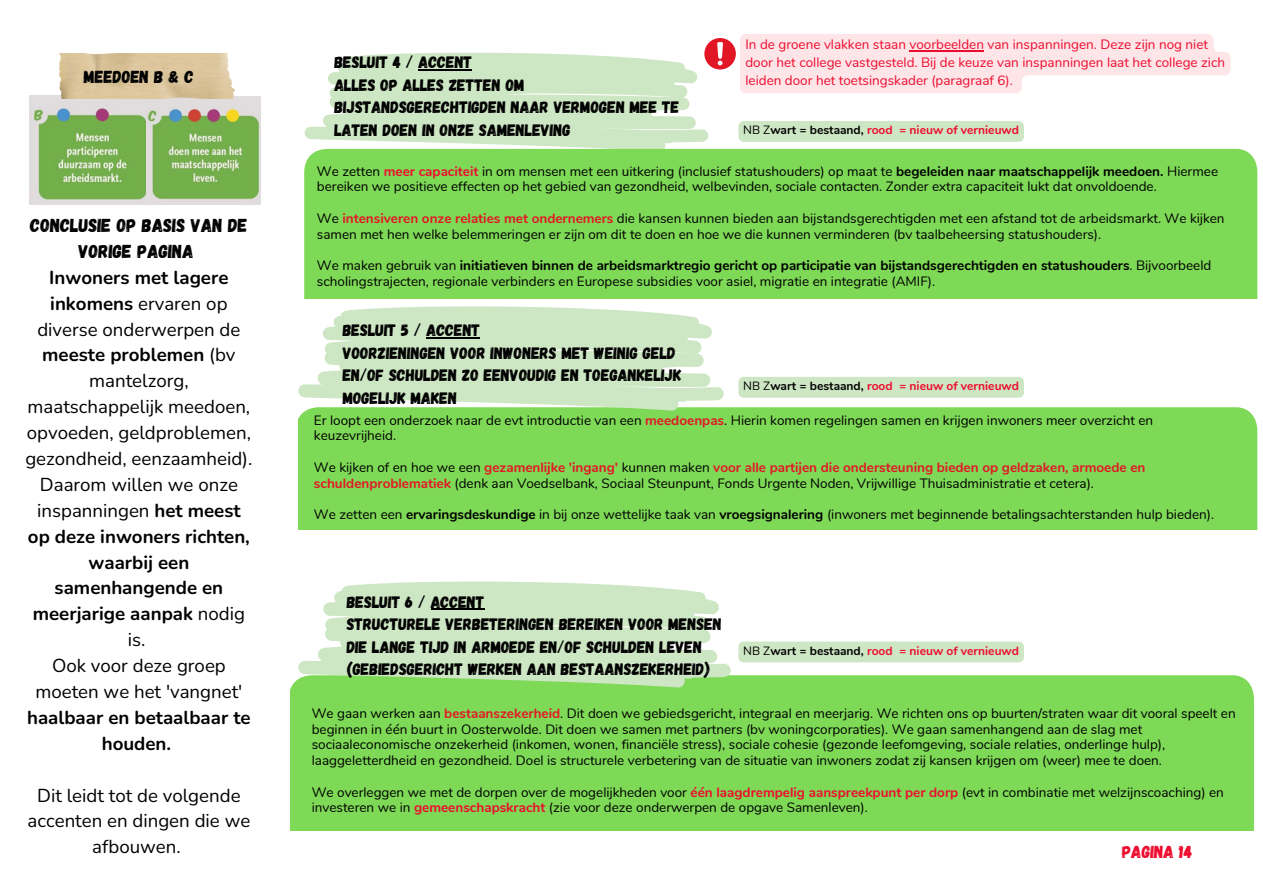
<style>
.page{position:relative;width:1263px;height:894px;background:#fff}
.page>*{position:absolute;margin:0;border:0;box-sizing:border-box;transform-origin:0 0}
.t1{font:18.75px/25.8px "Nunito";color:#000;text-align:center}
.t2{font:18.75px/25.8px "Gagalin";color:#000;text-align:center}
.t3{font:17.4px "Gagalin";color:#000}
.t4{font:17.4px "Gagalin";color:#ed0c2e}
.t5{font:16.5px/22.5px "Gagalin";color:#000}
.t6{font:13.5px/15.8px "Nunito";color:#000}
.t7{font:13.5px/18px "Nunito";color:#ed0c2e}
.t8{font:700 12px "Nunito";color:#ed0c2e}
.s1{font-weight:700}
.s2{font-weight:400;color:#000}
.s3{color:#000}
.s4{font-weight:700;color:#ed0c2e}
.s5{font-weight:700;color:#e21726}
</style>
<div class="page">
<div style="left:290px;top:675px;width:963px;height:154px;background:#7ed957"></div>
<svg style="left:304px;top:53px;width:404px;height:96px"></svg>
<div style="left:304px;top:149px;width:953px;height:149px;background:#7ed957"></div>
<div style="left:704px;top:38px;width:32px;height:31px;background:#e21726;border-radius:50%"></div>
<svg style="left:717px;top:42px;width:6px;height:23px"></svg>
<div style="left:298px;top:407px;width:959px;height:122px;background:#7ed957"></div>
<svg style="left:298px;top:581px;width:433px;height:106px;background:#cde8c3"></svg>
<svg style="left:740px;top:34px;width:491px;height:59px;background:#fde8ea"></svg>
<hr style="left:909px;top:50px;width:75px;height:1px;background:#ed0c2e">
<hr style="left:418px;top:69px;width:54px;height:2px;background:#000">
<div style="left:738px;top:121px;width:286px;height:21px;background:#cde6c3;border-radius:5px"></div>
<hr style="left:431px;top:608px;width:54px;height:1px;background:#000">
<div style="left:738px;top:377px;width:286px;height:20px;background:#cde6c3;border-radius:5px"></div>
<svg style="left:298px;top:306px;width:425px;height:105px"></svg>
<hr style="left:426px;top:337px;width:54px;height:1px;background:#000">
<img style="left:30px;top:95px;width:117px;height:109px">
<img style="left:147px;top:96px;width:113px;height:108px">
<img style="left:60px;top:54px;width:174px;height:45px">
<div style="left:738px;top:641px;width:286px;height:21px;background:#cde6c3;border-radius:5px"></div>
<p class="t3" style="left:84px;top:65px;width:112px">MEEDOEN B &amp; C</p>
<p class="t2" style="left:30px;top:211px;width:219px">CONCLUSIE OP BASIS VAN DE<br>VORIGE PAGINA</p>
<p class="t1" style="left:25px;top:265px;width:229px"><span class="s1">Inwoners met lagere inkomens</span> ervaren op diverse onderwerpen de <span class="s1">meeste problemen</span> (bv mantelzorg, maatschappelijk meedoen, opvoeden, geldproblemen, gezondheid, eenzaamheid).<br>Daarom willen we onze inspanningen <span class="s1">het meest op deze inwoners richten, waarbij een samenhangende en meerjarige aanpak</span> nodig is.</p>
<p class="t1" style="left:27px;top:652px;width:225px">Ook voor deze groep moeten we het 'vangnet' <span class="s1">haalbaar en betaalbaar te houden.</span></p>
<p class="t1" style="left:28px;top:782px;width:224px">Dit leidt tot de volgende accenten en dingen die we afbouwen.</p>
<p class="t5" style="left:334px;top:50px;width:139px">BESLUIT 4 / ACCENT</p>
<p class="t5" style="left:334px;top:73px;width:347px">ALLES OP ALLES ZETTEN OM<br>BIJSTANDSGERECHTIGDEN NAAR VERMOGEN MEE TE<br>LATEN DOEN IN ONZE SAMENLEVING</p>
<p class="t7" style="left:745px;top:36px;width:481px">In de groene vlakken staan voorbeelden van inspanningen. Deze zijn nog niet door het college vastgesteld. Bij de keuze van inspanningen laat het college zich leiden door het toetsingskader (paragraaf 6).</p>
<p class="t8" style="left:743px;top:122px;width:277px"><span class="s2">NB Z</span><span class="s3">wart = bestaand,</span> rood = nieuw of vernieuwd</p>
<p class="t6" style="left:317px;top:163px;width:903px">We zetten <span class="s4">meer capaciteit</span> in om mensen met een uitkering (inclusief statushouders) op maat te <span class="s1">begeleiden naar maatschappelijk meedoen.</span> Hiermee bereiken we positieve effecten op het gebied van gezondheid, welbevinden, sociale contacten. Zonder extra capaciteit lukt dat onvoldoende.</p>
<p class="t6" style="left:317px;top:210px;width:909px">We <span class="s5">intensiveren onze relaties met ondernemers</span> die kansen kunnen bieden aan bijstandsgerechtigden met een afstand tot de arbeidsmarkt. We kij ken samen met hen welke belemmeringen er zijn om dit te doen en hoe we die kunnen verminderen (bv taalbeheersing statushouders).</p>
<p class="t6" style="left:317px;top:258px;width:896px">We maken gebruik van <span class="s1">initiatieven binnen de arbeidsmarktregio gericht op participatie van bijstandsgerechtigden en statushouders</span>. Bijvoorbeeld scholingstrajecten, regionale verbinders en Europese subsidies voor asiel, migratie en integratie (AMIF).</p>
<p class="t5" style="left:343px;top:318px;width:139px">BESLUIT 5 / ACCENT</p>
<p class="t5" style="left:343px;top:341px;width:340px">VOORZIENINGEN VOOR INWONERS MET WEINIG GELD<br>EN/OF SCHULDEN ZO EENVOUDIG EN TOEGANKELIJK<br>MOGELIJK MAKEN</p>
<p class="t6" style="left:314px;top:412px;width:841px">Er loopt een onderzoek naar de evt introductie van een <span class="s5">meedoenpas</span>. Hierin komen regelingen samen en krijgen inwoners meer overzicht en keuzevrijheid.</p>
<p class="t6" style="left:314px;top:459px;width:833px">We kij ken of en hoe we een <span class="s5">gezamenlijke 'ingang'</span> kunnen maken <span class="s5">voor alle partijen die ondersteuning bieden op geldzaken, armoede en schuldenproblematiek</span> (denk aan Voedselbank, Sociaal Steunpunt, Fonds Urgente Noden, Vrijwillige Thuisadministratie et cetera).</p>
<p class="t6" style="left:314px;top:506px;width:902px">We zetten een <span class="s1">ervaringsdeskundige</span> in bij onze wettelijke taak van <span class="s1">vroegsignalering</span> (inwoners met beginnende betalingsachterstanden hulp bieden).</p>
<p class="t8" style="left:743px;top:378px;width:277px"><span class="s2">NB Z</span><span class="s3">wart = bestaand,</span> rood = nieuw of vernieuwd</p>
<p class="t5" style="left:347px;top:589px;width:139px">BESLUIT 6 / ACCENT</p>
<p class="t5" style="left:347px;top:612px;width:377px">STRUCTURELE VERBETERINGEN BEREIKEN VOOR MENSEN<br>DIE LANGE TIJD IN ARMOEDE EN/OF SCHULDEN LEVEN (GEBIEDSGERICHT WERKEN AAN BESTAANSZEKERHEID)</p>
<p class="t8" style="left:743px;top:642px;width:277px"><span class="s2">NB Z</span><span class="s3">wart = bestaand,</span> rood = nieuw of vernieuwd</p>
<p class="t6" style="left:312px;top:705px;width:925px">We gaan werken aan <span class="s5">bestaanszekerheid</span>. Dit doen we gebiedsgericht, integraal en meerjarig. We richten ons op buurten/straten waar dit vooral speelt en beginnen in één buurt in Oosterwolde. Dit doen we samen met partners (bv woningcorporaties). We gaan samenhangend aan de slag met sociaaleconomische onzekerheid (inkomen, wonen, financiële stress), sociale cohesie (gezonde leefomgeving, sociale relaties, onderlinge hulp), laaggeletterdheid en gezondheid. Doel is structurele verbetering van de situatie van inwoners zodat zij kansen krijgen om (weer) mee te doen.</p>
<p class="t6" style="left:312px;top:784px;width:914px">We overleggen we met de dorpen over de mogelijkheden voor <span class="s4">één laagdrempelig aanspreekpunt per dorp</span> (evt in combinatie met welzijnscoaching) en investeren we in <span class="s4">gemeenschapskracht</span> (zie voor deze onderwerpen de opgave Samenleven).</p>
<p class="t4" style="left:1122px;top:840px;width:72px">PAGINA 14</p>
</div>
